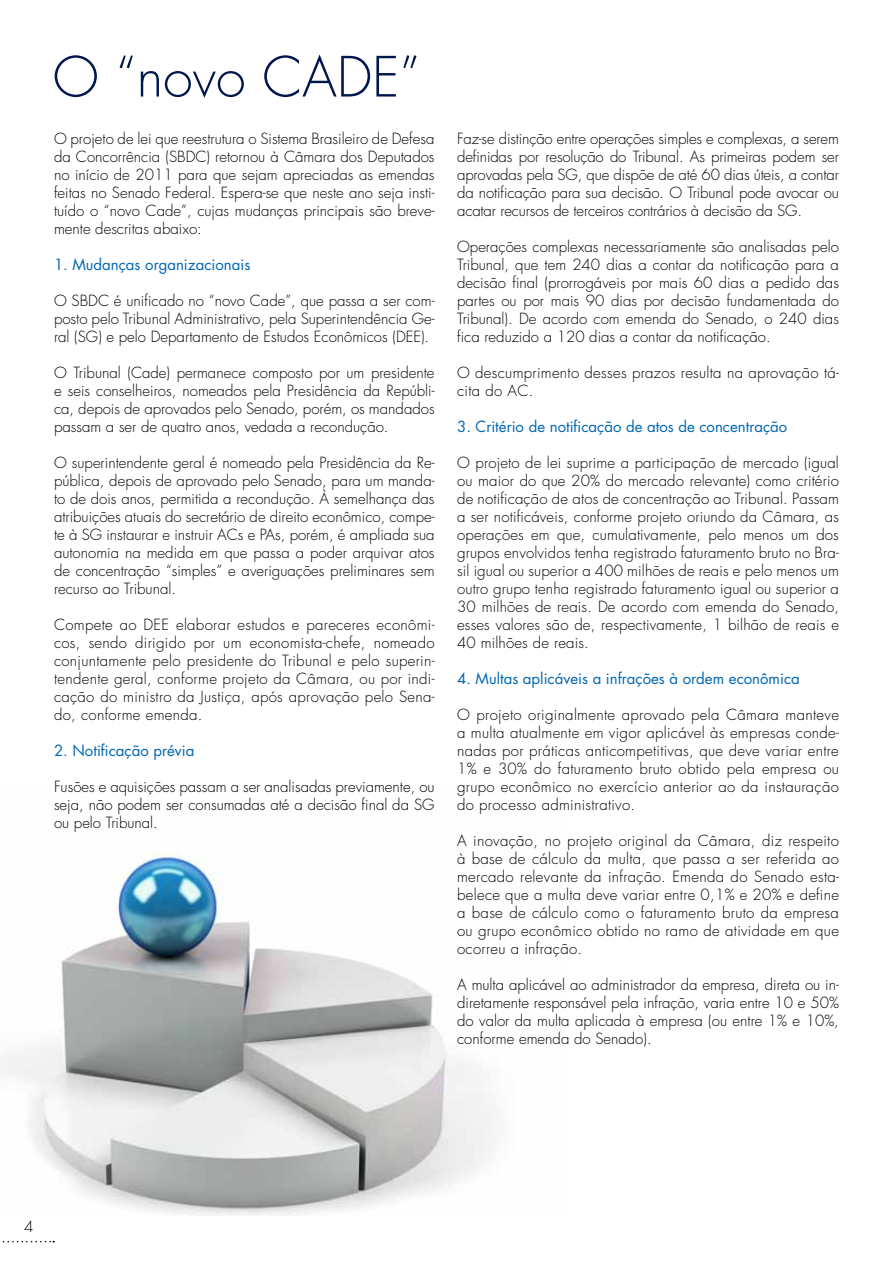
<style>
.page{position:relative;width:893px;height:1263px;background:#fff}
.page>*{position:absolute;margin:0;border:0;box-sizing:border-box;transform-origin:0 0}
.t1{font:300 54px "Futura LT";color:#00164e}
.t2{font:300 15px/18px "Futura LT";color:#000;text-align:justify}
.t3{font:15px "Futura LT";color:#0066b3}
.t4{font:300 15px/18px "Futura LT";letter-spacing:.02em;color:#000}
.t5{font:300 15px "Futura";color:#000}
</style>
<div class="page">
<svg style="left:2px;top:1241px;width:52px;height:1px"></svg>
<img style="left:0;top:851px;width:495px;height:364px">
<h1 class="t1" style="left:53px;top:44px;width:369px">O “novo CADE”</h1>
<p class="t2" style="left:54px;top:130px;width:382px">O projeto de lei que reestrutura o Sistema Brasileiro de Defesa da Concorrência (SBDC) retornou à Câmara dos Deputados no início de 2011 para que sejam apreciadas as emendas feitas no Senado Federal. Espera-se que neste ano seja insti&shy;tuído o “novo Cade”, cujas mudanças principais são breve&shy;mente descritas abaixo:</p>
<p class="t3" style="left:54px;top:255px;width:198px">1. Mudanças organizacionais</p>
<p class="t2" style="left:54px;top:292px;width:382px">O SBDC é unificado no “novo Cade”, que passa a ser com&shy;posto pelo Tribunal Administrativo, pela Superintendência Ge&shy;ral (SG) e pelo Departamento de Estudos Econômicos (DEE).</p>
<p class="t2" style="left:54px;top:364px;width:382px">O Tribunal (Cade) permanece composto por um presidente e seis conselheiros, nomeados pela Presidência da Repúbli&shy;ca, depois de aprovados pelo Senado, porém, os mandados passam a ser de quatro anos, vedada a recondução.</p>
<p class="t2" style="left:54px;top:454px;width:382px">O superintendente geral é nomeado pela Presidência da Re&shy;pública, depois de aprovado pelo Senado, para um manda&shy;to de dois anos, permitida a recondução. À semelhança das atribuições atuais do secretário de direito econômico, compe&shy;te à SG instaurar e instruir ACs e PAs, porém, é ampliada sua autonomia na medida em que passa a poder arquivar atos de concentração “simples” e averiguações preliminares sem recurso ao Tribunal.</p>
<p class="t2" style="left:54px;top:616px;width:382px">Compete ao DEE elaborar estudos e pareceres econômi&shy;cos, sendo dirigido por um economista-chefe, nomeado conjuntamente pelo presidente do Tribunal e pelo superin&shy;tendente geral, conforme projeto da Câmara, ou por indi&shy;cação do ministro da Justiça, após aprovação pelo Sena&shy;do, conforme emenda.</p>
<p class="t3" style="left:54px;top:741px;width:142px">2. Notificação prévia</p>
<p class="t2" style="left:54px;top:778px;width:382px">Fusões e aquisições passam a ser analisadas previamente, ou seja, não podem ser consumadas até a decisão final da SG ou pelo Tribunal.</p>
<p class="t2" style="left:457px;top:130px;width:383px">Faz-se distinção entre operações simples e complexas, a serem definidas por resolução do Tribunal. As primeiras podem ser aprovadas pela SG, que dispõe de até 60 dias úteis, a contar da notificação para sua decisão. O Tribunal pode avocar ou acatar recursos de terceiros contrários à decisão da SG.</p>
<p class="t2" style="left:457px;top:238px;width:383px">Operações complexas necessariamente são analisadas pelo Tribunal, que tem 240 dias a contar da notificação para a decisão final (prorrogáveis por mais 60 dias a pedido das partes ou por mais 90 dias por decisão fundamentada do Tribunal). De acordo com emenda do Senado, o 240 dias fica reduzido a 120 dias a contar da notificação.</p>
<p class="t4" style="left:457px;top:364px;width:383px">O descumprimento desses prazos resulta na aprovação tá&shy;cita do AC.</p>
<p class="t3" style="left:457px;top:417px;width:332px">3. Critério de notificação de atos de concentração</p>
<p class="t2" style="left:457px;top:454px;width:383px">O projeto de lei suprime a participação de mercado (igual ou maior do que 20% do mercado relevante) como critério de notificação de atos de concentração ao Tribunal. Passam a ser notificáveis, conforme projeto oriundo da Câmara, as operações em que, cumulativamente, pelo menos um dos grupos envolvidos tenha registrado faturamento bruto no Bra&shy;sil igual ou superior a 400 milhões de reais e pelo menos um outro grupo tenha registrado faturamento igual ou superior a 30 milhões de reais. De acordo com emenda do Senado, esses valores são de, respectivamente, 1 bilhão de reais e 40 milhões de reais.</p>
<p class="t3" style="left:457px;top:669px;width:344px">4. Multas aplicáveis a infrações à ordem econômica</p>
<p class="t2" style="left:457px;top:706px;width:383px">O projeto originalmente aprovado pela Câmara manteve a multa atualmente em vigor aplicável às empresas conde&shy;nadas por práticas anticompetitivas, que deve variar entre 1% e 30% do faturamento bruto obtido pela empresa ou grupo econômico no exercício anterior ao da instauração do processo administrativo.</p>
<p class="t2" style="left:457px;top:832px;width:383px">A inovação, no projeto original da Câmara, diz respeito à base de cálculo da multa, que passa a ser referida ao mercado relevante da infração. Emenda do Senado esta&shy;belece que a multa deve variar entre 0,1% e 20% e define a base de cálculo como o faturamento bruto da empresa ou grupo econômico obtido no ramo de atividade em que ocorreu a infração.</p>
<p class="t2" style="left:457px;top:976px;width:383px">A multa aplicável ao administrador da empresa, direta ou in&shy;diretamente responsável pela infração, varia entre 10 e 50% do valor da multa aplicada à empresa (ou entre 1% e 10%, conforme emenda do Senado).</p>
<p class="t5" style="left:24px;top:1217px;width:11px">4</p>
</div>
